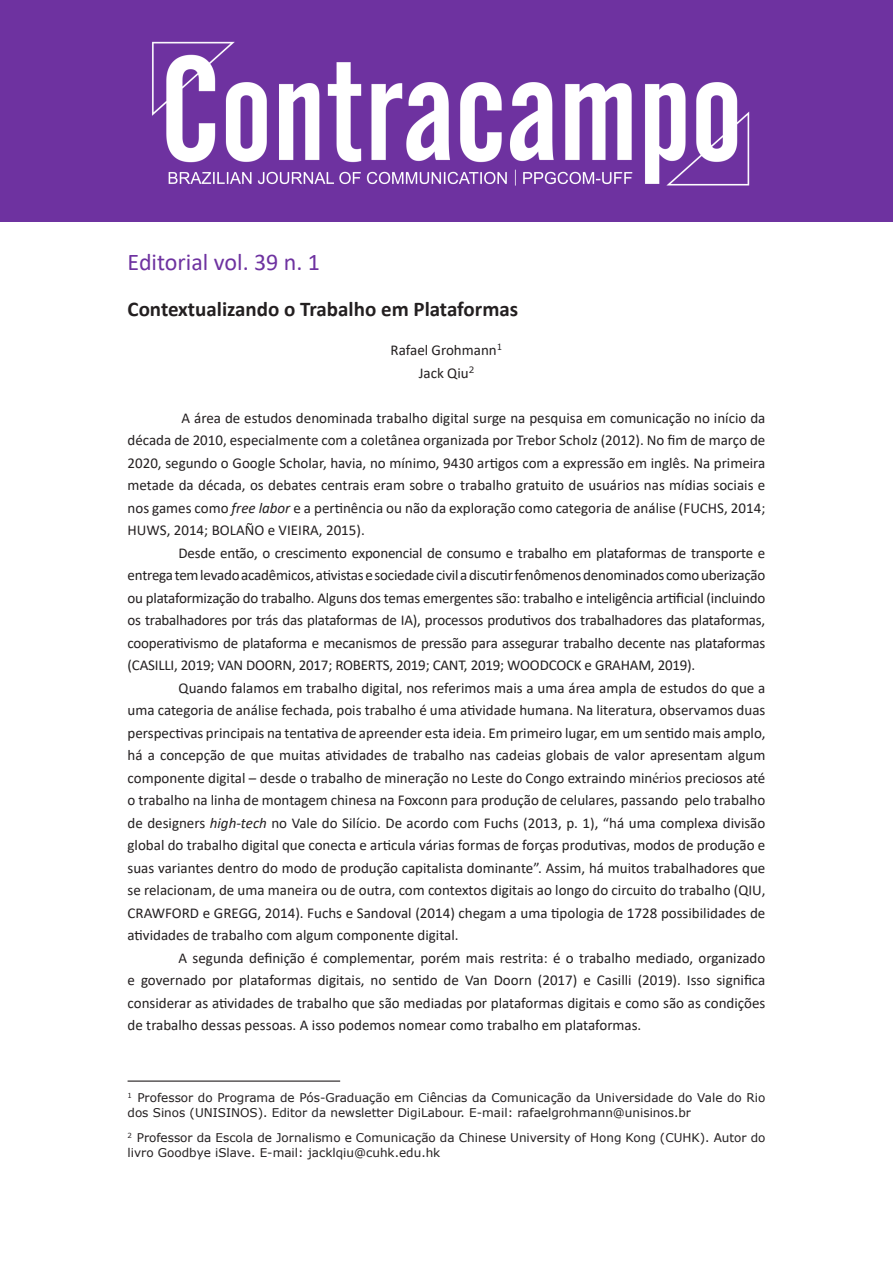
<style>
.page{position:relative;width:893px;height:1263px;background:#fff}
.page>*{position:absolute;margin:0;border:0;box-sizing:border-box;transform-origin:0 0}
.Conteudo_infosrevist{font:24px "Calibri";color:#6e32a0}
.Conteudo_titulo{font:700 21px "Calibri";color:#231f20}
.Conteudo_texto{font:15px/22.5px "Calibri";color:#231f20;text-align:justify}
.Assinatura_editores{font:15px "Calibri";color:#231f20}
.Conteudo_Nota_de_Rod{font:12px/14.4px "Verdana";color:#231f20}
.s1{font-style:italic}
.s2{font-family:"Times New Roman"}
</style>
<div class="page">
<div style="left:0;top:0;width:893px;height:221px;background:#6e32a0"></div>
<img style="left:152px;top:41px;width:598px;height:145px">
<hr style="left:128px;top:1080px;width:212px;height:2px;background:#231f20">
<p class="Conteudo_infosrevist" style="left:128px;top:245px;width:194px">Editorial vol. 39 n. 1</p>
<p class="Conteudo_titulo" style="left:128px;top:294px;width:392px">Contextualizando o Trabalho em Plataformas</p>
<p class="Assinatura_editores" style="left:391px;top:340px;width:113px">Rafael Grohmann<sup>1</sup></p>
<p class="Assinatura_editores" style="left:419px;top:362px;width:57px">Jack Qiu<sup>2</sup></p>
<p class="Conteudo_texto" style="left:128px;top:406px;width:639px;text-indent:54px">A área de estudos denominada trabalho digital surge na pesquisa em comunicação no início da década de 2010, especialmente com a coletânea organizada por Trebor Scholz (2012). No fim de março de 2020, segundo o Google Scholar, havia, no mínimo, 9430 artigos com a expressão em inglês. Na primeira metade da década, os debates centrais eram sobre o trabalho gratuito de usuários nas mídias sociais e nos games como <span class="s1">free labor</span> e a pertinência ou não da exploração como categoria de análise (FUCHS, 2014; HUWS, 2014; BOLAÑO e VIEIRA, 2015).</p>
<p class="Conteudo_texto" style="left:128px;top:541px;width:639px;text-indent:51px">Desde então, o crescimento exponencial de consumo e trabalho em plataformas de transporte e entrega tem levado acadêmicos, ativistas e sociedade civil a discutir fenômenos denominados como uberização ou plataformização do trabalho. Alguns dos temas emergentes são: trabalho e inteligência artificial (incluindo os trabalhadores por trás das plataformas de IA), processos produtivos dos trabalhadores das plataformas, cooperativismo de plataforma e mecanismos de pressão para assegurar trabalho decente nas plataformas (CASILLI, 2019; VAN DOORN, 2017; ROBERTS, 2019; CANT, 2019; WOODCOCK e GRAHAM, 2019).</p>
<p class="Conteudo_texto" style="left:128px;top:676px;width:639px;text-indent:51px">Quando falamos em trabalho digital, nos referimos mais a uma área ampla de estudos do que a uma categoria de análise fechada, pois trabalho é uma atividade humana. Na literatura, observamos duas perspectivas principais na tentativa de apreender esta ideia. Em primeiro lugar, em um sentido mais amplo, há a concepção de que muitas atividades de trabalho nas cadeias globais de valor apresentam algum componente digital – desde o trabalho de mineração no Leste do Congo extraindo min<span class="s2">ério</span>s preciosos até o trabalho na linha de montagem chinesa na Foxconn para produção de celulares, passando pelo trabalho de designers <span class="s1">high-tech</span> no Vale do Silício. De acordo com Fuchs (2013, p. 1), “há uma complexa divisão global do trabalho digital que conecta e articula várias formas de forças produtivas, modos de produção e suas variantes dentro do modo de produção capitalista dominante”. Assim, há muitos trabalhadores que se relacionam, de uma maneira ou de outra, com contextos digitais ao longo do circuito do trabalho (QIU, CRAWFORD e GREGG, 2014). Fuchs e Sandoval (2014) chegam a uma tipologia de 1728 possibilidades de atividades de trabalho com algum componente digital.</p>
<p class="Conteudo_texto" style="left:128px;top:946px;width:639px;text-indent:51px">A segunda definição é complementar, porém mais restrita: é o trabalho mediado, organizado e governado por plataformas digitais, no sentido de Van Doorn (2017) e Casilli (2019). Isso significa considerar as atividades de trabalho que são mediadas por plataformas digitais e como são as condições de trabalho dessas pessoas. A isso podemos nomear como trabalho em plataformas.</p>
<p class="Conteudo_Nota_de_Rod" style="left:128px;top:1091px;width:639px"><sup>1</sup> Professor do Programa de Pós-Graduação em Ciências da Comunicação da Universidade do Vale do Rio dos Sinos (UNISINOS). Editor da newsletter DigiLabour. E-mail: rafaelgrohmann@unisinos.br</p>
<p class="Conteudo_Nota_de_Rod" style="left:128px;top:1130px;width:639px"><sup>2</sup> Professor da Escola de Jornalismo e Comunicação da Chinese University of Hong Kong (CUHK). Autor do livro Goodbye iSlave. E-mail: jacklqiu@cuhk.edu.hk</p>
</div>
